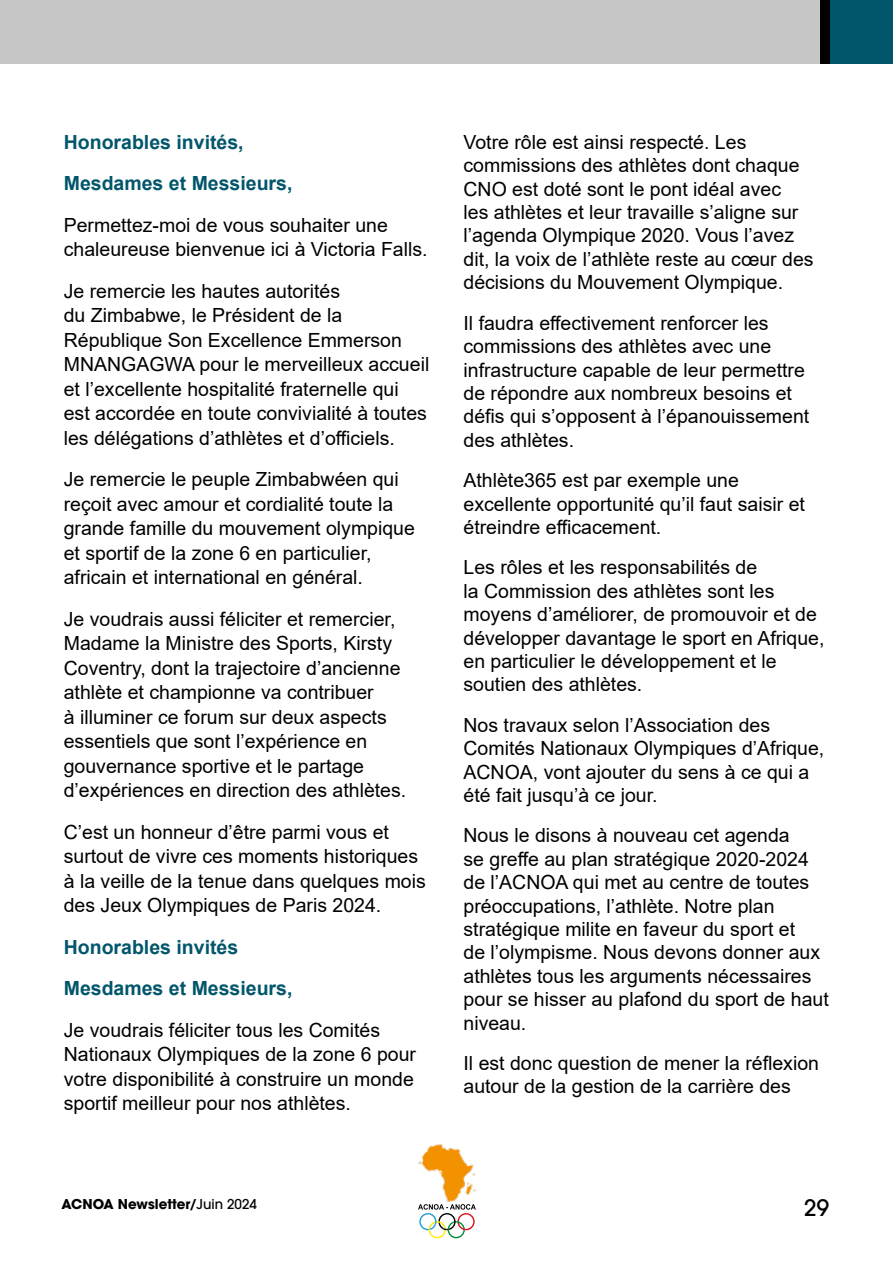
<style>
.page{position:relative;width:893px;height:1263px;background:#fff}
.page>*{position:absolute;margin:0;border:0;box-sizing:border-box;transform-origin:0 0}
.t1{font:500 22.5px "ITC Avant Garde Std";color:#000}
.t2{font:19.5px/23.4px "Arial";color:#000}
.t3{font:700 19.5px/41.5px "Arial";color:#02566b}
.t4{font:700 13.5px "ITC Avant Garde Std";color:#000}
.s1{font-weight:600}
.s2{font-weight:500}
</style>
<div class="page">
<img style="left:418px;top:1144px;width:58px;height:57px">
<svg style="left:418px;top:1204px;width:58px;height:35px"></svg>
<div style="left:829px;top:0;width:64px;height:64px;background:#02566b"></div>
<div style="left:819px;top:0;width:10px;height:64px;background:#000"></div>
<div style="left:0;top:0;width:819px;height:64px;background:#c6c6c6"></div>
<p class="t3" style="left:64px;top:121px;width:230px">Honorables invités,<br>Mesdames et Messieurs,</p>
<p class="t2" style="left:64px;top:212px;width:365px;line-height:24.5px">Permettez-moi de vous souhaiter une chaleureuse bienvenue ici à Victoria Falls.</p>
<p class="t2" style="left:64px;top:278px;width:367px;line-height:24.5px">Je remercie les hautes autorités<br>du Zimbabwe, le Président de la République Son Excellence Emmerson MNANGAGWA pour le merveilleux accueil et l’excellente hospitalité fraternelle qui est accordée en toute convivialité à toutes les délégations d’athlètes et d’officiels.</p>
<p class="t2" style="left:64px;top:467px;width:353px;line-height:24.5px">Je remercie le peuple Zimbabwéen qui reçoit avec amour et cordialité toute la grande famille du mouvement olympique et sportif de la zone 6 en particulier, africain et international en général.</p>
<p class="t2" style="left:64px;top:606px;width:344px;line-height:24.5px">Je voudrais aussi féliciter et remercier, Madame la Ministre des Sports, Kirsty Coventry, dont la trajectoire d’ancienne athlète et championne va contribuer<br>à illuminer ce forum sur deux aspects essentiels que sont l’expérience en gouvernance sportive et le partage d’expériences en direction des athlètes.</p>
<p class="t2" style="left:64px;top:819px;width:364px;line-height:24.5px">C’est un honneur d’être parmi vous et surtout de vivre ces moments historiques à la veille de la tenue dans quelques mois des Jeux Olympiques de Paris 2024.</p>
<p class="t3" style="left:64px;top:926px;width:230px">Honorables invités<br>Mesdames et Messieurs,</p>
<p class="t2" style="left:64px;top:1017px;width:354px;line-height:24.5px">Je voudrais féliciter tous les Comités Nationaux Olympiques de la zone 6 pour votre disponibilité à construire un monde sportif meilleur pour nos athlètes.</p>
<p class="t2" style="left:463px;top:130px;width:352px">Votre rôle est ainsi respecté. Les commissions des athlètes dont chaque CNO est doté sont le pont idéal avec<br>les athlètes et leur travaille s’aligne sur l’agenda Olympique 2020. Vous l’avez dit, la voix de l’athlète reste au cœur des décisions du Mouvement Olympique.</p>
<p class="t2" style="left:463px;top:311px;width:347px">Il faudra effectivement renforcer les commissions des athlètes avec une infrastructure capable de leur permettre de répondre aux nombreux besoins et défis qui s’opposent à l’épanouissement des athlètes.</p>
<p class="t2" style="left:463px;top:468px;width:343px">Athlète365 est par exemple une excellente opportunité qu’il faut saisir et étreindre efficacement.</p>
<p class="t2" style="left:463px;top:556px;width:363px">Les rôles et les responsabilités de<br>la Commission des athlètes sont les moyens d’améliorer, de promouvoir et de développer davantage le sport en Afrique, en particulier le développement et le soutien des athlètes.</p>
<p class="t2" style="left:463px;top:713px;width:362px">Nos travaux selon l’Association des Comités Nationaux Olympiques d’Afrique, ACNOA, vont ajouter du sens à ce qui a été fait jusqu’à ce jour.</p>
<p class="t2" style="left:463px;top:824px;width:367px">Nous le disons à nouveau cet agenda<br>se greffe au plan stratégique 2020-2024 de l’ACNOA qui met au centre de toutes préoccupations, l’athlète. Notre plan stratégique milite en faveur du sport et<br>de l’olympisme. Nous devons donner aux athlètes tous les arguments nécessaires pour se hisser au plafond du sport de haut niveau.</p>
<p class="t2" style="left:463px;top:1051px;width:357px">Il est donc question de mener la réflexion autour de la gestion de la carrière des</p>
<p class="t4" style="left:62px;top:1195px;width:197px">ACNOA Newsletter<span class="s1">/</span><span class="s2">Juin 2024</span></p>
<p class="t1" style="left:804px;top:1193px;width:26px">29</p>
</div>
